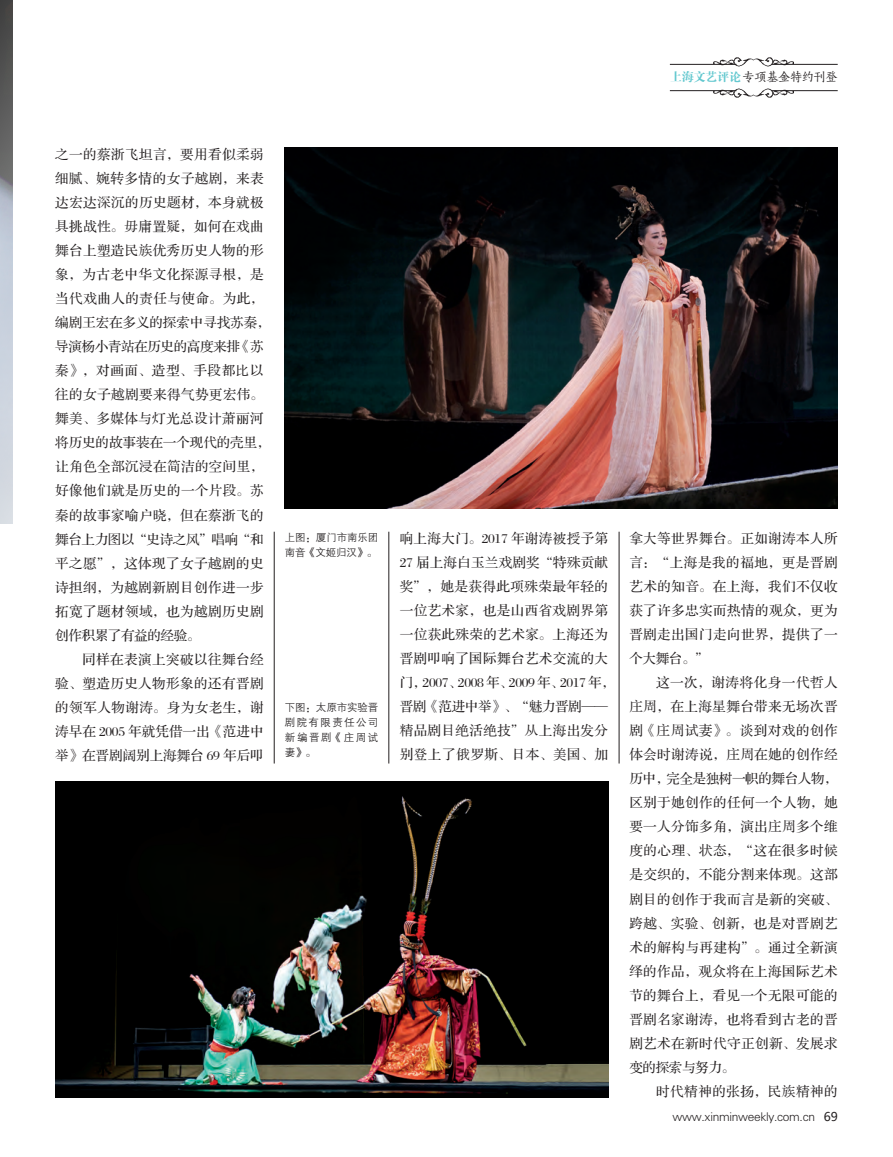
<style>
.page{position:relative;width:893px;height:1157px;background:#fff}
.page>*{position:absolute;margin:0;border:0;box-sizing:border-box;transform-origin:0 0}
.t1{font:13.5px/24px "FZS3 JW GB1 0";letter-spacing:.035em;color:#231f20}
.t2{font:13.5px "FZS3 JW GB1 0";letter-spacing:-.025em;color:#231f20}
.t3{font:13.5px "FZS3 JW GB1 0";letter-spacing:-.005em;color:#231f20}
.t4{font:13.5px "FZS3 JW GB1 0";letter-spacing:.005em;color:#231f20}
.t5{font:13.5px "FZS3 JW GB1 0";color:#231f20}
.t6{font:12.15px "FZSKBXKJW GB1 0";letter-spacing:-.025em;color:#231f20}
.t7{font:12px "FZXH1 JW GB1 0";letter-spacing:-.025em;color:#231f20}
.t8{font:10.5px/15px "FZZDXJW GB1 0";letter-spacing:-.01em;color:#231f20;text-align:justify}
.s1{font-family:"FZDBSJW GB1 0";color:#63c8cf}
.s2{font-family:"Microsoft Ya Hei"}
</style>
<div class="page">
<img style="left:714px;top:57px;width:80px;height:10px">
<hr style="left:670px;top:64px;width:66px;height:1px;background:#231f20">
<hr style="left:771px;top:64px;width:67px;height:1px;background:#231f20">
<img style="left:714px;top:88px;width:80px;height:10px">
<hr style="left:670px;top:90px;width:66px;height:1px;background:#231f20">
<hr style="left:771px;top:90px;width:67px;height:1px;background:#231f20">
<hr style="left:389px;top:531px;width:1px;height:232px;background:#231f20">
<hr style="left:619px;top:531px;width:1px;height:232px;background:#231f20">
<hr style="left:274px;top:531px;width:1px;height:232px;background:#231f20">
<img style="left:0;top:0;width:13px;height:524px">
<img style="left:285px;top:148px;width:553px;height:360px">
<img style="left:55px;top:781px;width:553px;height:316px">
<p class="t6" style="left:670px;top:71px;width:169px"><span class="s1">上海文艺评论</span>专项基金特约刊登</p>
<p class="t1" style="left:55px;top:143px;width:210px">之一的蔡浙飞坦言，要用看似柔弱</p>
<p class="t1" style="left:55px;top:167px;width:210px">细腻、婉转多情的女子越剧，来表</p>
<p class="t1" style="left:55px;top:191px;width:210px">达宏达深沉的历史题材，本身就极</p>
<p class="t1" style="left:55px;top:215px;width:210px">具挑战性。毋庸置疑，如何在戏曲</p>
<p class="t1" style="left:55px;top:239px;width:210px">舞台上塑造民族优秀历史人物的形</p>
<p class="t1" style="left:55px;top:263px;width:210px">象，为古老中华文化探源寻根，是</p>
<p class="t1" style="left:55px;top:287px;width:210px">当代戏曲人的责任与使命。为此，</p>
<p class="t3" style="left:55px;top:316px;width:217px">编剧王宏在多义的探索中寻找苏秦，</p>
<p class="t2" style="left:55px;top:340px;width:210px">导演杨小青站在历史的高度来排《苏</p>
<p class="t1" style="left:55px;top:359px;width:210px">秦》，对画面、造型、手段都比以</p>
<p class="t1" style="left:55px;top:383px;width:210px">往的女子越剧要来得气势更宏伟。</p>
<p class="t1" style="left:55px;top:407px;width:210px">舞美、多媒体与灯光总设计萧丽河</p>
<p class="t3" style="left:55px;top:436px;width:217px">将历史的故事装在一个现代的壳里，</p>
<p class="t1" style="left:55px;top:455px;width:210px">让角色全部沉浸在简洁的空间里，</p>
<p class="t1" style="left:55px;top:479px;width:210px">好像他们就是历史的一个片段。苏</p>
<p class="t1" style="left:55px;top:503px;width:210px">秦的故事家喻户晓，但在蔡浙飞的</p>
<p class="t2" style="left:55px;top:532px;width:210px">舞台上力图以“史诗之风”唱响“和</p>
<p class="t1" style="left:55px;top:551px;width:210px">平之愿”，这体现了女子越剧的史</p>
<p class="t1" style="left:55px;top:575px;width:210px">诗担纲，为越剧新剧目创作进一步</p>
<p class="t1" style="left:55px;top:599px;width:210px">拓宽了题材领域，也为越剧历史剧</p>
<p class="t2" style="left:55px;top:628px;width:147px">创作积累了有益的经验。</p>
<p class="t1" style="left:82px;top:647px;width:183px">同样在表演上突破以往舞台经</p>
<p class="t1" style="left:55px;top:671px;width:210px">验、塑造历史人物形象的还有晋剧</p>
<p class="t1" style="left:55px;top:695px;width:210px">的领军人物谢涛。身为女老生，谢</p>
<p class="t4" style="left:55px;top:724px;width:210px">涛早在 2005 年就凭借一出《范进中</p>
<p class="t5" style="left:55px;top:748px;width:210px">举》在晋剧阔别上海舞台 69 年后叩</p>
<p class="t8" style="left:285px;top:530px;width:95px">上图：厦门市南乐团南音《文姬归汉》。</p>
<p class="t8" style="left:285px;top:700px;width:95px">下图：太原市实验晋剧院有限责任公司新编晋剧《庄周试妻》。</p>
<p class="t1" style="left:400px;top:527px;width:217px">响上海大门。2017 年谢涛被授予第<br>27 届上海白玉兰戏剧奖“特殊贡献奖”，她是获得此项殊荣最年轻的一位艺术家，也是山西省戏剧界第一位获此殊荣的艺术家。上海还为晋剧叩响了国际舞台艺术交流的大门，2007、2008 年、2009 年、2017 年，晋剧《范进中举》、“魅力晋剧——精品剧目绝活绝技”从上海出发分别登上了俄罗斯、日本、美国、加</p>
<p class="t1" style="left:629px;top:527px;width:210px">拿大等世界舞台。正如谢涛本人所</p>
<p class="t1" style="left:629px;top:551px;width:210px">言：“上海是我的福地，更是晋剧</p>
<p class="t1" style="left:629px;top:575px;width:210px">艺术的知音。在上海，我们不仅收</p>
<p class="t1" style="left:629px;top:599px;width:210px">获了许多忠实而热情的观众，更为</p>
<p class="t1" style="left:629px;top:623px;width:210px">晋剧走出国门走向世界，提供了一</p>
<p class="t1" style="left:629px;top:647px;width:81px">个大舞台。”</p>
<p class="t1" style="left:656px;top:671px;width:183px">这一次，谢涛将化身一代哲人</p>
<p class="t1" style="left:629px;top:695px;width:210px">庄周，在上海星舞台带来无场次晋</p>
<p class="t1" style="left:629px;top:719px;width:210px">剧《庄周试妻》。谈到对戏的创作</p>
<p class="t1" style="left:629px;top:743px;width:210px">体会时谢涛说，庄周在她的创作经</p>
<p class="t2" style="left:629px;top:771px;width:210px">历中，完全是独树一帜的舞台人物，</p>
<p class="t1" style="left:629px;top:791px;width:210px">区别于她创作的任何一个人物，她</p>
<p class="t1" style="left:629px;top:815px;width:210px">要一人分饰多角，演出庄周多个维</p>
<p class="t1" style="left:629px;top:839px;width:210px">度的心理、状态，“这在很多时候</p>
<p class="t1" style="left:629px;top:863px;width:210px">是交织的，不能分割来体现。这部</p>
<p class="t1" style="left:629px;top:887px;width:210px">剧目的创作于我而言是新的突破、</p>
<p class="t1" style="left:629px;top:911px;width:210px">跨越、实验、创新，也是对晋剧艺</p>
<p class="t1" style="left:629px;top:935px;width:210px">术的解构与再建构”。通过全新演</p>
<p class="t1" style="left:629px;top:959px;width:210px">绎的作品，观众将在上海国际艺术</p>
<p class="t1" style="left:629px;top:983px;width:210px">节的舞台上，看见一个无限可能的</p>
<p class="t1" style="left:629px;top:1007px;width:210px">晋剧名家谢涛，也将看到古老的晋</p>
<p class="t1" style="left:629px;top:1031px;width:210px">剧艺术在新时代守正创新、发展求</p>
<p class="t2" style="left:629px;top:1060px;width:107px">变的探索与努力。</p>
<p class="t1" style="left:656px;top:1079px;width:183px">时代精神的张扬，民族精神的</p>
<p class="t7" style="left:673px;top:1109px;width:167px">www.xinminweekly.com.cn <span class="s2">69</span></p>
</div>
